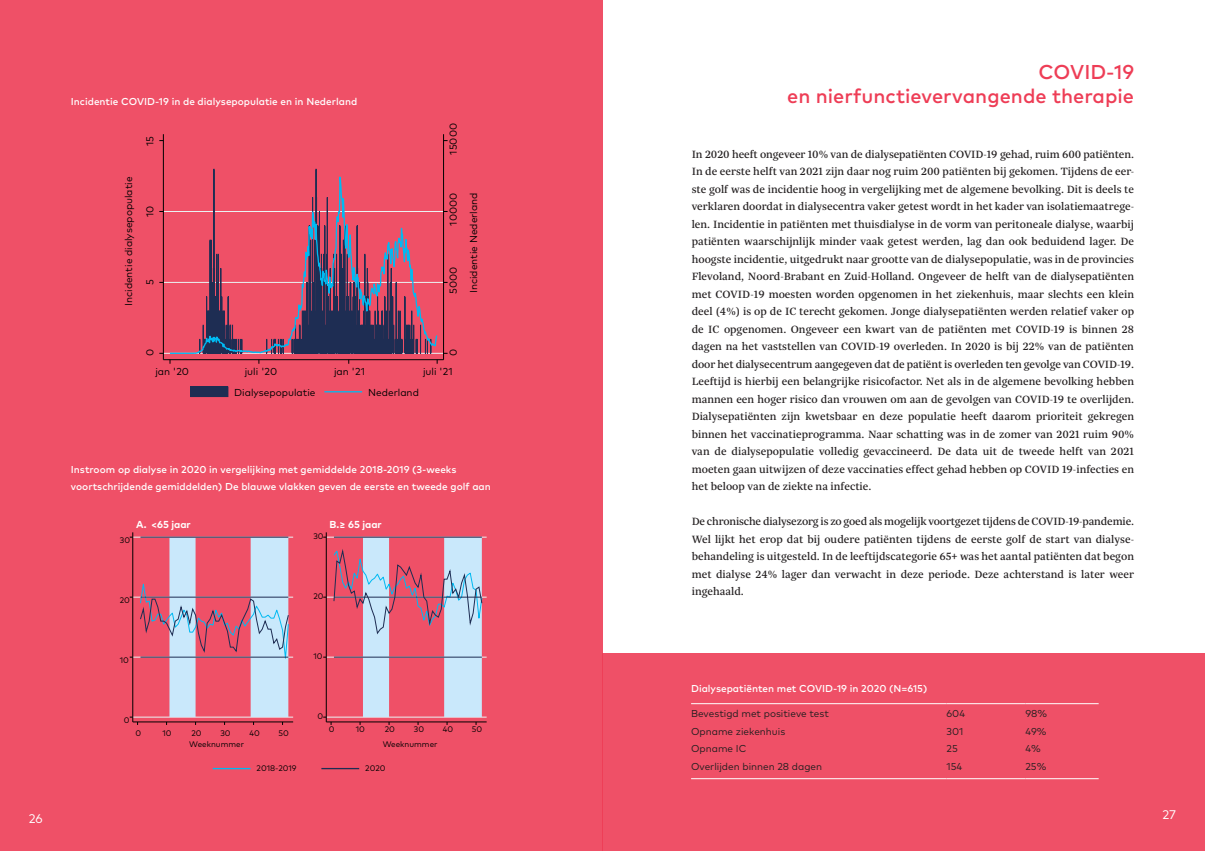
<style>
.page{position:relative;width:1205px;height:851px;background:#fff}
.page>*{position:absolute;margin:0;border:0;box-sizing:border-box;transform-origin:0 0}
.t1{font:500 20px/24px "Mark OT";color:#ee3d56;text-align:right}
.t2{font:12.5px "Mark OT";color:#fff}
.brood{font:11.25px/17.5px "Trola Text";color:#231f20;text-align:justify}
.t3{font:700 10.12px "Mark OT";color:#fff}
.kop_3{font:500 10px/17.5px "Mark OT";color:#fff}
.t4{font:10px "Mark OT";color:#000}
.t5{font:10px "Mark OT";color:#231f20}
.t6{font:8.12px "Mark OT";color:#000}
</style>
<div class="page">
<div style="left:602px;top:653px;width:603px;height:197px;background:#ef5067"></div>
<hr style="left:691px;top:703px;width:255px;height:1px;background:#fff">
<hr style="left:946px;top:703px;width:79px;height:1px;background:#fff">
<hr style="left:1025px;top:703px;width:73px;height:1px;background:#fff">
<hr style="left:691px;top:778px;width:255px;height:1px;background:#fff">
<hr style="left:946px;top:778px;width:79px;height:1px;background:#fff">
<hr style="left:1025px;top:778px;width:73px;height:1px;background:#fff">
<div style="left:0;top:0;width:602px;height:850px;background:#ef5067"></div>
<hr style="left:163px;top:353px;width:280px;height:1px;background:#eaf2f3">
<hr style="left:163px;top:282px;width:280px;height:1px;background:#eaf2f3">
<hr style="left:163px;top:211px;width:280px;height:1px;background:#eaf2f3">
<svg style="left:169px;top:168px;width:269px;height:186px"></svg>
<hr style="left:443px;top:134px;width:1px;height:225px;background:#000">
<hr style="left:163px;top:134px;width:1px;height:225px;background:#000">
<hr style="left:163px;top:359px;width:280px;height:1px;background:#000">
<svg style="left:437px;top:353px;width:10px;height:10px"></svg>
<div style="left:190px;top:386px;width:38px;height:11px;background:#1e2d53"></div>
<hr style="left:324px;top:391px;width:38px;height:1px;background:#00baf2">
<hr style="left:133px;top:716px;width:160px;height:1px;background:#eaf2f3">
<hr style="left:133px;top:656px;width:160px;height:1px;background:#eaf2f3">
<hr style="left:133px;top:596px;width:160px;height:1px;background:#eaf2f3">
<hr style="left:133px;top:536px;width:160px;height:1px;background:#eaf2f3">
<hr style="left:133px;top:532px;width:1px;height:189px;background:#000">
<hr style="left:133px;top:721px;width:160px;height:1px;background:#000">
<svg style="left:130px;top:537px;width:160px;height:187px"></svg>
<hr style="left:326px;top:716px;width:161px;height:1px;background:#eaf2f3">
<hr style="left:326px;top:656px;width:161px;height:1px;background:#eaf2f3">
<hr style="left:326px;top:596px;width:161px;height:1px;background:#eaf2f3">
<hr style="left:326px;top:536px;width:161px;height:1px;background:#eaf2f3">
<hr style="left:326px;top:532px;width:1px;height:189px;background:#000">
<hr style="left:326px;top:721px;width:161px;height:1px;background:#000">
<svg style="left:323px;top:537px;width:160px;height:187px"></svg>
<hr style="left:213px;top:767px;width:38px;height:2px;background:#00baf2">
<hr style="left:321px;top:767px;width:38px;height:2px;background:#1e2d53">
<p class="t2" style="left:29px;top:810px;width:16px">26</p>
<p class="kop_3" style="left:71px;top:92px;width:288px">Incidentie COVID-19 in de dialysepopulatie en in Nederland</p>
<p class="t4" style="left:144px;top:146px;width:12px;rotate:-90deg">15</p>
<p class="t4" style="left:122px;top:306px;width:131px;rotate:-90deg">Incidentie dialysepopulatie</p>
<p class="t4" style="left:144px;top:217px;width:13px;rotate:-90deg">10</p>
<p class="t4" style="left:144px;top:285px;width:7px;rotate:-90deg">5</p>
<p class="t4" style="left:447px;top:154px;width:33px;rotate:-90deg">15000</p>
<p class="t4" style="left:447px;top:225px;width:34px;rotate:-90deg">10000</p>
<p class="t4" style="left:447px;top:293px;width:29px;rotate:-90deg">5000</p>
<p class="t4" style="left:467px;top:293px;width:102px;rotate:-90deg">Incidentie Nederland</p>
<p class="t4" style="left:144px;top:356px;width:9px;rotate:-90deg">0</p>
<p class="t4" style="left:447px;top:356px;width:9px;rotate:-90deg">0</p>
<p class="t4" style="left:155px;top:365px;width:35px">jan '20</p>
<p class="t4" style="left:245px;top:365px;width:34px">juli '20</p>
<p class="t4" style="left:334px;top:365px;width:32px">jan '21</p>
<p class="t4" style="left:423px;top:365px;width:31px">juli '21</p>
<p class="t4" style="left:234px;top:386px;width:83px">Dialysepopulatie</p>
<p class="t4" style="left:368px;top:386px;width:52px">Nederland</p>
<p class="kop_3" style="left:71px;top:460px;width:421px">Instroom op dialyse in 2020 in vergelijking met gemiddelde 2018-2019 (3-weeks voortschrijdende gemiddelden) De blauwe vlakken geven de eerste en tweede golf aan</p>
<p class="t3" style="left:136px;top:518px;width:56px">A. &lt;65 jaar</p>
<p class="t3" style="left:330px;top:518px;width:54px">B.≥ 65 jaar</p>
<p class="t6" style="left:120px;top:534px;width:12px">30</p>
<p class="t6" style="left:313px;top:531px;width:12px">30</p>
<p class="t6" style="left:120px;top:594px;width:12px">20</p>
<p class="t6" style="left:313px;top:590px;width:12px">20</p>
<p class="t6" style="left:120px;top:654px;width:11px">10</p>
<p class="t6" style="left:313px;top:650px;width:11px">10</p>
<p class="t6" style="left:124px;top:714px;width:7px">0</p>
<p class="t6" style="left:317px;top:710px;width:7px">0</p>
<p class="t6" style="left:135px;top:727px;width:7px">0</p>
<p class="t6" style="left:162px;top:727px;width:11px">10</p>
<p class="t6" style="left:191px;top:727px;width:12px">20</p>
<p class="t6" style="left:220px;top:727px;width:12px">30</p>
<p class="t6" style="left:249px;top:727px;width:12px">40</p>
<p class="t6" style="left:278px;top:727px;width:12px">50</p>
<p class="t6" style="left:189px;top:739px;width:56px">Weeknummer</p>
<p class="t6" style="left:329px;top:724px;width:7px">0</p>
<p class="t6" style="left:356px;top:724px;width:11px">10</p>
<p class="t6" style="left:385px;top:724px;width:12px">20</p>
<p class="t6" style="left:414px;top:724px;width:12px">30</p>
<p class="t6" style="left:443px;top:724px;width:12px">40</p>
<p class="t6" style="left:472px;top:724px;width:12px">50</p>
<p class="t6" style="left:383px;top:739px;width:56px">Weeknummer</p>
<p class="t6" style="left:257px;top:762px;width:41px">2018-2019</p>
<p class="t6" style="left:365px;top:762px;width:22px">2020</p>
<p class="t1" style="left:787px;top:59px;width:348px">COVID-19<br>en nierfunctievervangende therapie</p>
<p class="brood" style="left:692px;top:145px;width:444px">In 2020 heeft ongeveer 10% van de dialysepatiënten COVID-19 gehad, ruim 600 patiënten.<br>In de eerste helft van 2021 zijn daar nog ruim 200 patiënten bij gekomen. Tijdens de eer&shy;ste golf was de incidentie hoog in vergelijking met de algemene bevolking. Dit is deels te verklaren doordat in dialysecentra vaker getest wordt in het kader van isolatiemaatrege&shy;len. Incidentie in patiënten met thuisdialyse in de vorm van peritoneale dialyse, waarbij patiënten waarschijnlijk minder vaak getest werden, lag dan ook beduidend lager. De hoogste incidentie, uitgedrukt naar grootte van de dialysepopulatie, was in de provincies Flevoland, Noord-Brabant en Zuid-Holland. Ongeveer de helft van de dialysepatiënten met COVID-19 moesten worden opgenomen in het ziekenhuis, maar slechts een klein deel (4%) is op de IC terecht gekomen. Jonge dialysepatiënten werden relatief vaker op de IC opgenomen. Ongeveer een kwart van de patiënten met COVID-19 is binnen 28 dagen na het vaststellen van COVID-19 overleden. In 2020 is bij 22% van de patiënten door het dialysecentrum aangegeven dat de patiënt is overleden ten gevolge van COVID-19.<br>Leeftijd is hierbij een belangrijke risicofactor. Net als in de algemene bevolking hebben mannen een hoger risico dan vrouwen om aan de gevolgen van COVID-19 te overlijden.<br>Dialysepatiënten zijn kwetsbaar en deze populatie heeft daarom prioriteit gekregen binnen het vaccinatieprogramma. Naar schatting was in de zomer van 2021 ruim 90% van de dialysepopulatie volledig gevaccineerd. De data uit de tweede helft van 2021 moeten gaan uitwijzen of deze vaccinaties effect gehad hebben op COVID 19-infecties en het beloop van de ziekte na infectie.</p>
<p class="brood" style="left:692px;top:513px;width:444px">De chronische dialysezorg is zo goed als mogelijk voortgezet tijdens de COVID-19-pandemie.<br>Wel lijkt het erop dat bij oudere patiënten tijdens de eerste golf de start van dialyse&shy;behandeling is uitgesteld. In de leeftijdscategorie 65+ was het aantal patiënten dat begon met dialyse 24% lager dan verwacht in deze periode. Deze achterstand is later weer ingehaald.</p>
<p class="kop_3" style="left:691px;top:679px;width:238px">Dialysepatiënten met COVID-19 in 2020 (N=615)</p>
<p class="t5" style="left:691px;top:706px;width:139px">Bevestigd met positieve test</p>
<p class="t5" style="left:946px;top:706px;width:20px">604</p>
<p class="t5" style="left:1025px;top:706px;width:23px">98%</p>
<p class="t5" style="left:691px;top:724px;width:96px">Opname ziekenhuis</p>
<p class="t5" style="left:946px;top:724px;width:18px">301</p>
<p class="t5" style="left:1025px;top:724px;width:23px">49%</p>
<p class="t5" style="left:691px;top:742px;width:57px">Opname IC</p>
<p class="t5" style="left:946px;top:742px;width:13px">25</p>
<p class="t5" style="left:1025px;top:742px;width:17px">4%</p>
<p class="t5" style="left:691px;top:760px;width:133px">Overlijden binnen 28 dagen</p>
<p class="t5" style="left:946px;top:760px;width:17px">154</p>
<p class="t5" style="left:1025px;top:760px;width:22px">25%</p>
<p class="t2" style="left:1162px;top:807px;width:15px">27</p>
</div>
